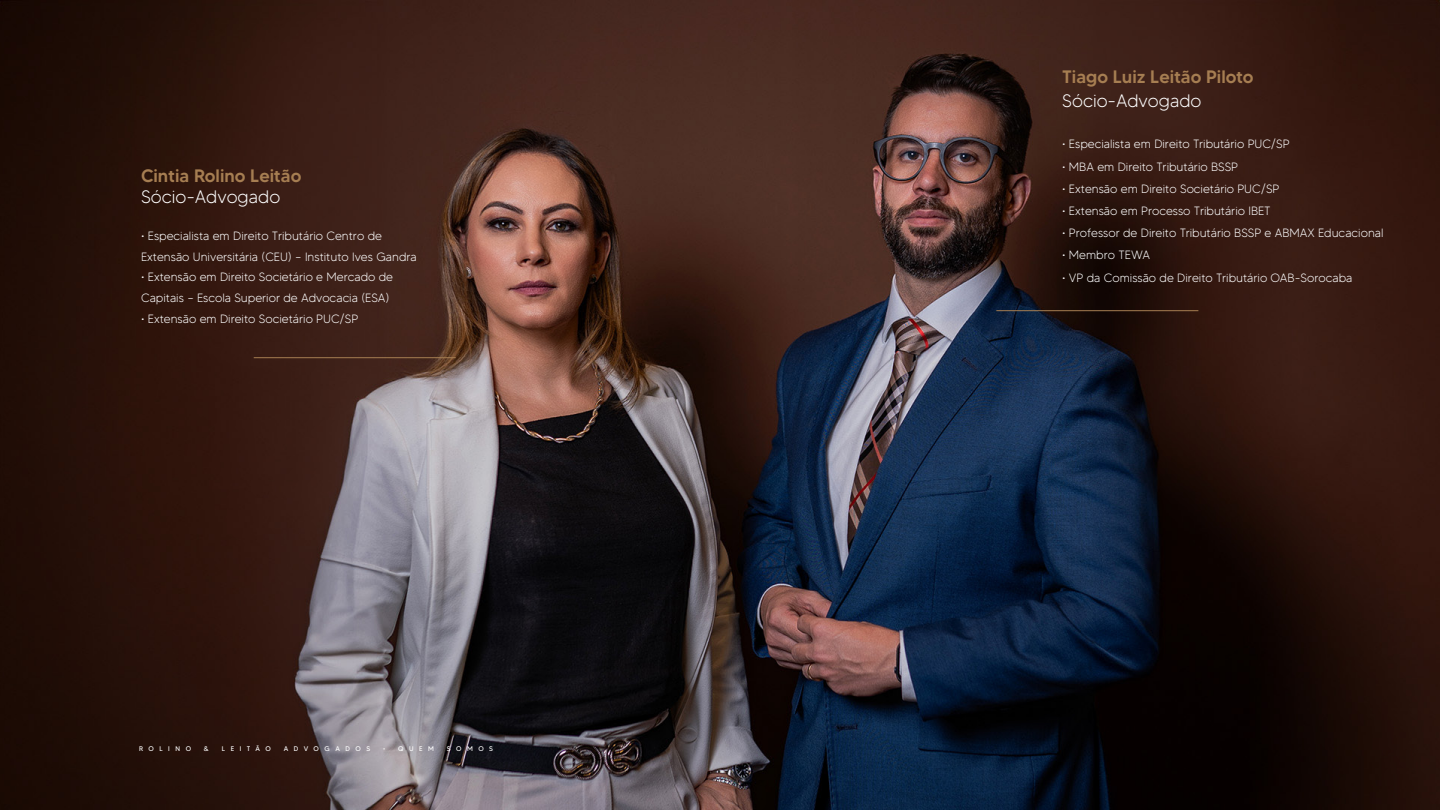
<style>
.page{position:relative;width:1440px;height:810px;background:#fff}
.page>*{position:absolute;margin:0;border:0;box-sizing:border-box;transform-origin:0 0}
.t1{font:500 18px "MADETOMMY";color:#a67e52}
.t2{font:300 18px "MADETOMMY";color:#fff}
.t3{font:300 12px/20.7px "MADETOMMY";color:#fff}
.t4{font:6.75px "MADETOMMY";letter-spacing:.82em;color:#fff}
</style>
<div class="page">
<img style="left:0;top:0;width:1440px;height:810px">
<hr style="left:254px;top:357px;width:202px;height:1px;background:#a67e52">
<hr style="left:996px;top:310px;width:202px;height:1px;background:#a67e52">
<h1 class="t1" style="left:141px;top:165px;width:162px">Cintia Rolino Leitão</h1>
<h1 class="t2" style="left:141px;top:186px;width:141px">Sócio-Advogado</h1>
<p class="t3" style="left:141px;top:225px;width:277px">• Especialista em Direito Tributário Centro de<br>Extensão Universitária (CEU) – Instituto Ives Gandra</p>
<p class="t3" style="left:141px;top:267px;width:254px">• Extensão em Direito Societário e Mercado de<br>Capitais – Escola Superior de Advocacia (ESA)</p>
<p class="t3" style="left:141px;top:308px;width:219px">• Extensão em Direito Societário PUC/SP</p>
<p class="t4" style="left:139px;top:744px;width:54px">ROLINO</p>
<p class="t4" style="left:204px;top:744px;width:6px">&amp;</p>
<p class="t4" style="left:222px;top:744px;width:51px">LEITÃO</p>
<p class="t4" style="left:284px;top:744px;width:88px">ADVOGADOS</p>
<p class="t4" style="left:383px;top:744px;width:52px">• QUEM</p>
<p class="t4" style="left:447px;top:744px;width:48px">SOMOS</p>
<h1 class="t1" style="left:1062px;top:66px;width:193px">Tiago Luiz Leitão Piloto</h1>
<h1 class="t2" style="left:1062px;top:90px;width:141px">Sócio-Advogado</h1>
<p class="t3" style="left:1062px;top:134px;width:229px">• Especialista em Direito Tributário PUC/SP</p>
<p class="t3" style="left:1062px;top:156px;width:177px">• MBA em Direito Tributário BSSP</p>
<p class="t3" style="left:1062px;top:178px;width:219px">• Extensão em Direito Societário PUC/SP</p>
<p class="t3" style="left:1062px;top:200px;width:210px">• Extensão em Processo Tributário IBET</p>
<p class="t3" style="left:1062px;top:223px;width:323px">• Professor de Direito Tributário BSSP e ABMAX Educacional</p>
<p class="t3" style="left:1062px;top:245px;width:89px">• Membro TEWA</p>
<p class="t3" style="left:1062px;top:267px;width:292px">• VP da Comissão de Direito Tributário OAB-Sorocaba</p>
</div>
